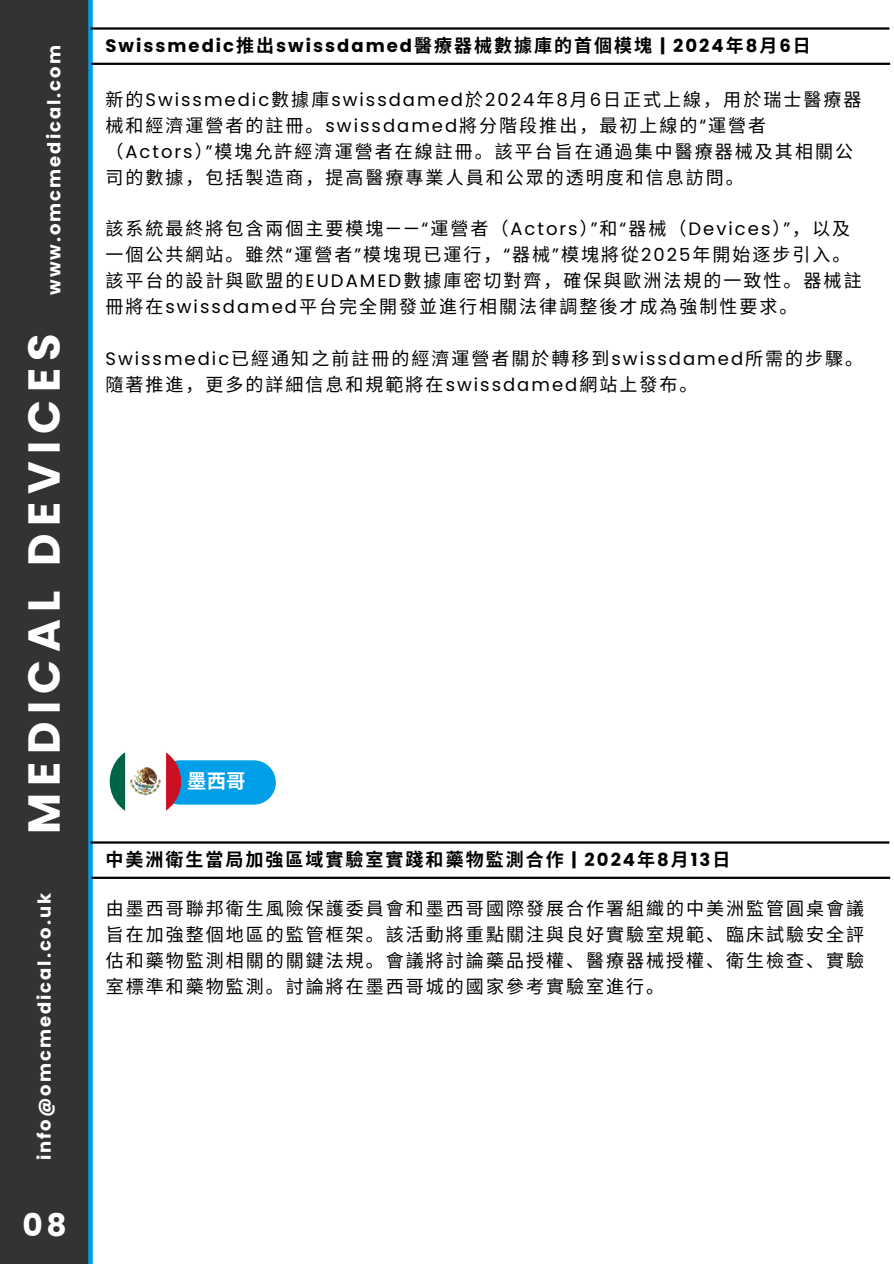
<style>
.page{position:relative;width:894px;height:1264px;background:#fff}
.page>*{position:absolute;margin:0;border:0;box-sizing:border-box;transform-origin:0 0}
.t1{font:700 44.7px "Poppins";letter-spacing:.165em;color:#fff}
.t2{font:700 31.2px "Poppins";color:#fff}
.t3{font:700 23.1px "Poppins";color:#fff}
.t4{font:23.1px "Poppins";color:#fff}
.t5{font:700 19.35px "Noto Sans CJ Ksc";color:#fff}
.t6{font:18px/25.8px "Noto Sans CJ Ksc";letter-spacing:.11em;color:#000}
.t7{font:700 18px "Poppins";letter-spacing:.11em;color:#000}
.t8{font:700 18px "Poppins";letter-spacing:.11em;color:#fff}
.t9{font:700 18px "Noto Sans CJ Ksc";letter-spacing:.11em;color:#000}
.s1{font-family:"Noto Sans CJ Ksc"}
.s2{font-family:"Poppins"}
</style>
<div class="page">
<div style="left:0;top:0;width:89px;height:1263px;background:#333"></div>
<div style="left:88px;top:0;width:5px;height:1263px;background:#009fe7"></div>
<hr style="left:91px;top:63px;width:798px;height:2px;background:#000">
<hr style="left:90px;top:27px;width:799px;height:3px;background:#000">
<hr style="left:91px;top:876px;width:798px;height:3px;background:#000">
<hr style="left:90px;top:841px;width:799px;height:2px;background:#000">
<div style="left:158px;top:760px;width:118px;height:44px;background:#009fe7;border-radius:22px"></div>
<img style="left:110px;top:745px;width:71px;height:72px;border-radius:50%">
<p class="t8" style="left:42px;top:295px;width:251px;rotate:-90deg">www.omcmedical.com</p>
<p class="t1" style="left:13px;top:834px;width:502px;rotate:-90deg">MEDICAL DEVICES</p>
<p class="t8" style="left:32px;top:1160px;width:269px;rotate:-90deg">info@omcmedical.co.uk</p>
<h2 class="t4" style="left:39px;top:1200px;width:16px">5</h2>
<p class="t2" style="left:23px;top:1203px;width:46px">08</p>
<h1 class="t3" style="left:43px;top:1206px;width:15px">2</h1>
<h1 class="t3" style="left:32px;top:1206px;width:22px">1<sub>5</sub></h1>
<p class="t7" style="left:105px;top:33px;width:701px">Swissmedic<span class="s1">推出</span>swissdamed<span class="s1">醫療器械數據庫的首個模塊</span> | 2024<span class="s1">年</span>8<span class="s1">月</span> 6<span class="s1">日</span></p>
<h2 class="t6" style="left:105px;top:85px;width:757px">新的<span class="s2">Swissmedic</span>數據庫<span class="s2">swissdamed</span>於<span class="s2">2024</span>年<span class="s2">8</span>月 <span class="s2">6</span>日正式上線，用於瑞士醫療器械和經濟運營者的註冊。<span class="s2">swissdamed</span>將分階段推出，最初上線的<span class="s2">“</span>運營者<br>（<span class="s2">Actors</span>）<span class="s2">”</span>模塊允許經濟運營者在線註冊。該平台旨在通過集中醫療器械及其相關公司的數據，包括製造商，提高醫療專業人員和公眾的透明度和信息訪問。</h2>
<p class="t6" style="left:105px;top:215px;width:757px">該系統最終將包含兩個主要模塊<span class="s2">——“</span>運營者（<span class="s2">Actors</span>）<span class="s2">”</span>和<span class="s2">“</span>器械（<span class="s2">Devices</span>）<span class="s2">”</span>，以及一個公共網站。雖然<span class="s2">“</span>運營者<span class="s2">”</span>模塊現已運行，<span class="s2">“</span>器械<span class="s2">”</span>模塊將從<span class="s2">2025</span>年開始逐步引入。該平台的設計與歐盟的<span class="s2">EUDAMED</span>數據庫密切對齊，確保與歐洲法規的一致性。器械註冊將在<span class="s2">swissdamed</span>平台完全開發並進行相關法律調整後才成為強制性要求。</p>
<p class="t6" style="left:105px;top:344px;width:759px"><span class="s2">Swissmedic</span>已經通知之前註冊的經濟運營者關於轉移到<span class="s2">swissdamed</span>所需的步驟。隨著推進，更多的詳細信息和規範將在<span class="s2">swissdamed</span>網站上發布。</p>
<h2 class="t5" style="left:187px;top:765px;width:60px">墨西哥</h2>
<h2 class="t9" style="left:105px;top:845px;width:621px">中美洲衛生當局加強區域實驗室實踐和藥物監測合作 <span class="s2">| 2024</span>年<span class="s2">8</span>月 <span class="s2">13</span>日</h2>
<p class="t6" style="left:106px;top:894px;width:759px;text-align:justify">由墨西哥聯邦衛生風險保護委員會和墨西哥國際發展合作署組織的中美洲監管圓桌會議旨在加強整個地區的監管框架。該活動將重點關注與良好實驗室規範、臨床試驗安全評估和藥物監測相關的關鍵法規。會議將討論藥品授權、醫療器械授權、衛生檢查、實驗室標準和藥物監測。討論將在墨西哥城的國家參考實驗室進行。</p>
</div>
